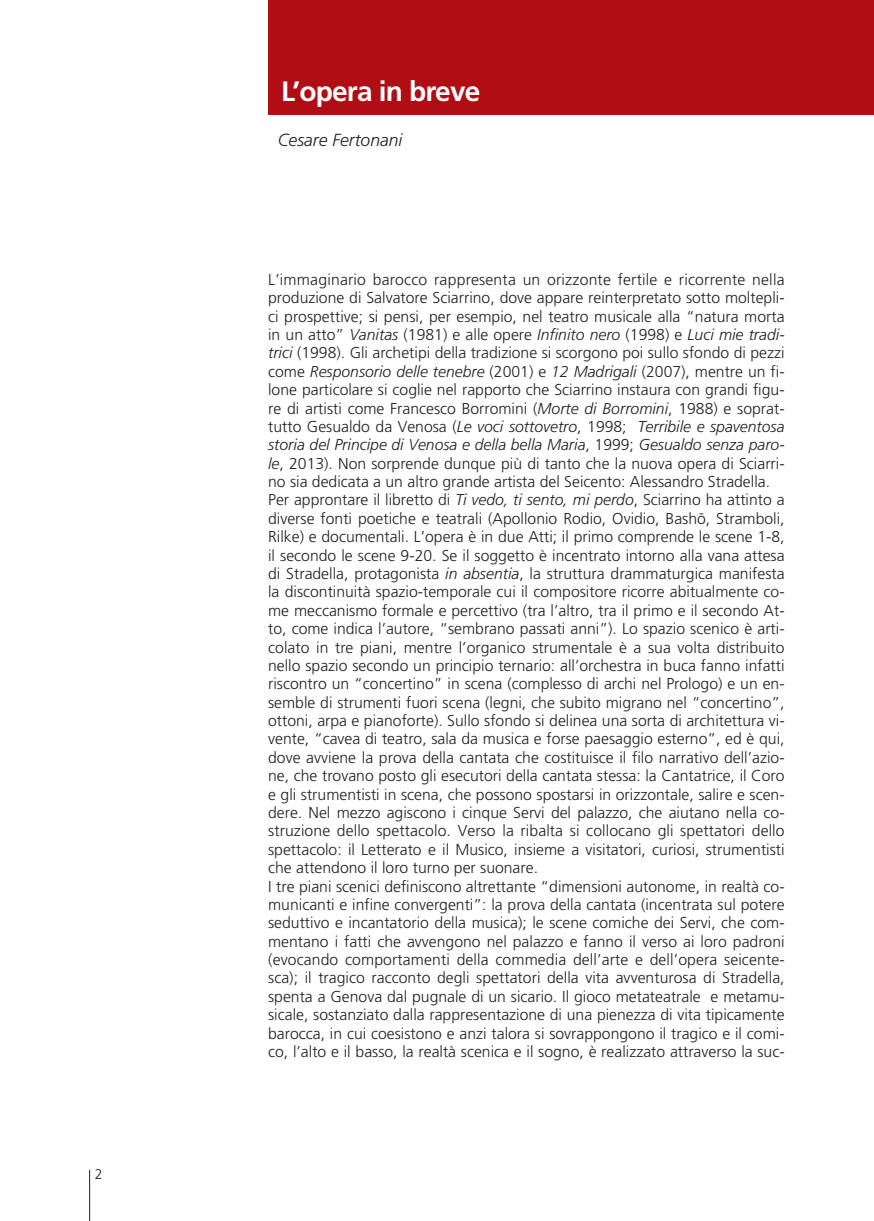
<style>
.page{position:relative;width:874px;height:1221px;background:#fff}
.page>*{position:absolute;margin:0;border:0;box-sizing:border-box;transform-origin:0 0}
.t1{font:700 28px "Frutiger";letter-spacing:-.03em;color:#fff}
.t2{font:italic 300 17.5px "Frutiger";color:#231f20}
.t3{font:300 15.75px/18.4px "Frutiger LT Std";color:#231f20}
.t4{font:300 14px "Frutiger";color:#231f20}
.s1{font-style:italic}
</style>
<div class="page">
<hr style="left:89px;top:1169px;width:1px;height:51px;background:#231f20">
<div style="left:268px;top:0;width:605px;height:115px;background:#b00d15"></div>
<p class="t4" style="left:95px;top:1168px;width:9px">2</p>
<h1 class="t1" style="left:281px;top:79px;width:200px">L’opera in breve</h1>
<p class="t2" style="left:278px;top:133px;width:126px">Cesare Fertonani</p>
<p class="t3" style="left:268px;top:271px;width:517px">L’immaginario barocco rappresenta un orizzonte fertile e ricorrente nella produzione di Salvatore Sciarrino, dove appare reinterpretato sotto moltepli&shy;ci prospettive; si pensi, per esempio, nel teatro musicale alla “natura morta in un atto” <span class="s1">Vanitas</span> (1981) e alle opere <span class="s1">Infinito nero</span> (1998) e <span class="s1">Luci mie tradi&shy;trici</span> (1998). Gli archetipi della tradizione si scorgono poi sullo sfondo di pezzi come <span class="s1">Responsorio delle tenebre</span> (2001) e <span class="s1">12 Madrigali</span> (2007), mentre un fi&shy;lone particolare si coglie nel rapporto che Sciarrino instaura con grandi figu&shy;re di artisti come Francesco Borromini (<span class="s1">Morte di Borromini</span>, 1988) e soprat&shy;tutto Gesualdo da Venosa (<span class="s1">Le voci sottovetro</span>, 1998; <span class="s1">Terribile e spaventosa storia del Principe di Venosa e della bella Maria</span>, 1999; <span class="s1">Gesualdo senza paro&shy;le</span>, 2013). Non sorprende dunque più di tanto che la nuova opera di Sciarri&shy;no sia dedicata a un altro grande artista del Seicento: Alessandro Stradella.<br>Per approntare il libretto di <span class="s1">Ti vedo, ti sento, mi perdo</span>, Sciarrino ha attinto a diverse fonti poetiche e teatrali (Apollonio Rodio, Ovidio, Bash ˉo, Stramboli, Rilke) e documentali. L’opera è in due Atti; il primo comprende le scene 1-8, il secondo le scene 9-20. Se il soggetto è incentrato intorno alla vana attesa di Stradella, protagonista <span class="s1">in absentia</span>, la struttura drammaturgica manifesta la discontinuità spazio-temporale cui il compositore ricorre abitualmente co&shy;me meccanismo formale e percettivo (tra l’altro, tra il primo e il secondo At&shy;to, come indica l’autore, “sembrano passati anni”). Lo spazio scenico è arti&shy;colato in tre piani, mentre l’organico strumentale è a sua volta distribuito nello spazio secondo un principio ternario: all’orchestra in buca fanno infatti riscontro un “concertino” in scena (complesso di archi nel Prologo) e un en&shy;semble di strumenti fuori scena (legni, che subito migrano nel “concertino”, ottoni, arpa e pianoforte). Sullo sfondo si delinea una sorta di architettura vi&shy;vente, “cavea di teatro, sala da musica e forse paesaggio esterno”, ed è qui, dove avviene la prova della cantata che costituisce il filo narrativo dell’azio&shy;ne, che trovano posto gli esecutori della cantata stessa: la Cantatrice, il Coro e gli strumentisti in scena, che possono spostarsi in orizzontale, salire e scen&shy;dere. Nel mezzo agiscono i cinque Servi del palazzo, che aiutano nella co&shy;struzione dello spettacolo. Verso la ribalta si collocano gli spettatori dello spettacolo: il Letterato e il Musico, insieme a visitatori, curiosi, strumentisti che attendono il loro turno per suonare.<br>I tre piani scenici definiscono altrettante “dimensioni autonome, in realtà co&shy;municanti e infine convergenti”: la prova della cantata (incentrata sul potere seduttivo e incantatorio della musica); le scene comiche dei Servi, che com&shy;mentano i fatti che avvengono nel palazzo e fanno il verso ai loro padroni (evocando comportamenti della commedia dell’arte e dell’opera seicente&shy;sca); il tragico racconto degli spettatori della vita avventurosa di Stradella, spenta a Genova dal pugnale di un sicario. Il gioco metateatrale e metamu&shy;sicale, sostanziato dalla rappresentazione di una pienezza di vita tipicamente barocca, in cui coesistono e anzi talora si sovrappongono il tragico e il comi&shy;co, l’alto e il basso, la realtà scenica e il sogno, è realizzato attraverso la suc-</p>
</div>
